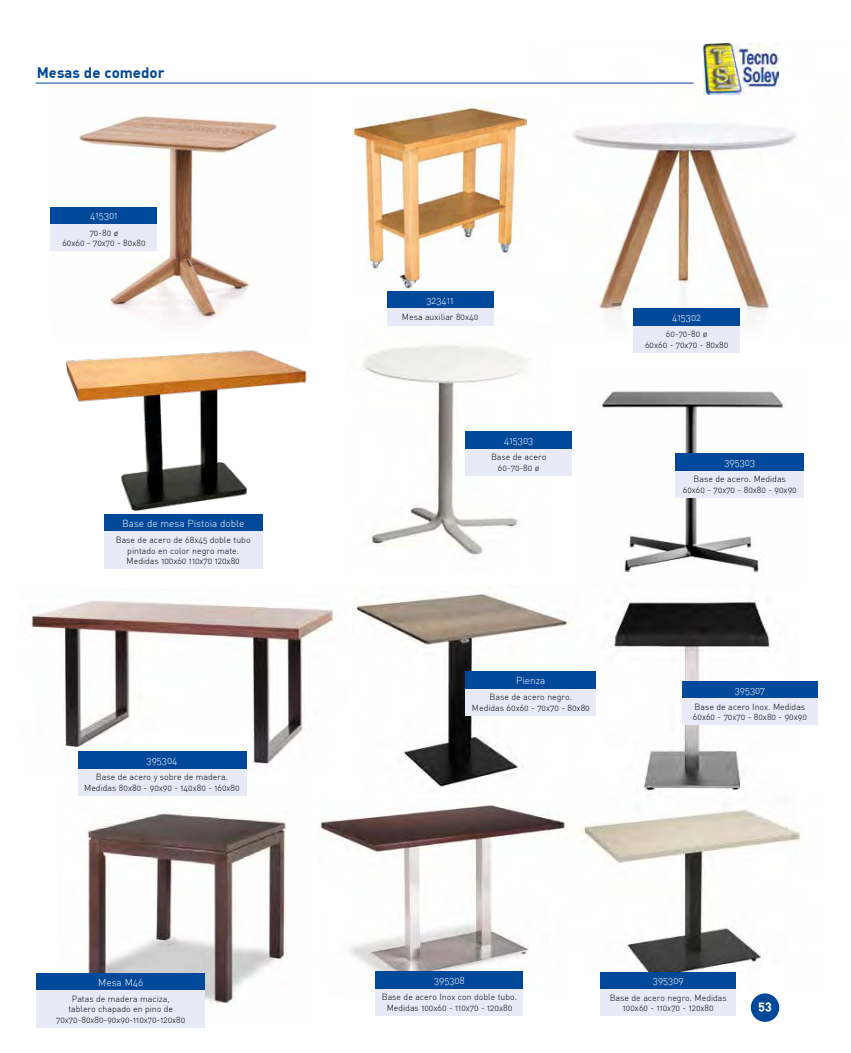
<style>
.page{position:relative;width:851px;height:1053px;background:#fff}
.page>*{position:absolute;margin:0;border:0;box-sizing:border-box;transform-origin:0 0}
.t1{font:700 15px "DIN Alternate";color:#00489a}
.t2{font:700 12.5px "DIN Alternate";color:#fff}
.t3{font:300 10px "DIN Alternate";color:#fff}
.t4{font:300 8.75px/10.5px "DIN Alternate";color:#000;text-align:center}
</style>
<div class="page">
<img style="left:352px;top:101px;width:174px;height:188px">
<hr style="left:35px;top:83px;width:658px;height:1px;background:#00489a">
<div style="left:750px;top:993px;width:29px;height:28px;background:#00489a;border-radius:50%"></div>
<img style="left:30px;top:600px;width:306px;height:172px">
<img style="left:602px;top:391px;width:201px;height:183px">
<img style="left:352px;top:593px;width:220px;height:194px">
<div style="left:675px;top:453px;width:128px;height:18px;background:#00489a"></div>
<div style="left:675px;top:471px;width:128px;height:26px;background:#e9eaf7"></div>
<div style="left:78px;top:751px;width:168px;height:17px;background:#00489a"></div>
<div style="left:78px;top:768px;width:168px;height:27px;background:#e9eaf7"></div>
<div style="left:465px;top:671px;width:131px;height:18px;background:#00489a"></div>
<div style="left:465px;top:689px;width:131px;height:26px;background:#e9eaf7"></div>
<img style="left:572px;top:601px;width:200px;height:190px">
<img style="left:320px;top:804px;width:237px;height:191px">
<img style="left:557px;top:809px;width:247px;height:182px">
<div style="left:376px;top:971px;width:147px;height:17px;background:#00489a"></div>
<div style="left:376px;top:988px;width:147px;height:27px;background:#e9eaf7"></div>
<div style="left:600px;top:972px;width:135px;height:17px;background:#00489a"></div>
<div style="left:600px;top:989px;width:135px;height:26px;background:#e9eaf7"></div>
<div style="left:682px;top:681px;width:135px;height:17px;background:#00489a"></div>
<div style="left:682px;top:698px;width:135px;height:27px;background:#e9eaf7"></div>
<img style="left:66px;top:349px;width:241px;height:170px">
<img style="left:362px;top:316px;width:188px;height:239px">
<img style="left:78px;top:773px;width:210px;height:231px">
<div style="left:387px;top:291px;width:106px;height:17px;background:#00489a"></div>
<div style="left:387px;top:309px;width:106px;height:17px;background:#e9eaf7"></div>
<div style="left:104px;top:514px;width:158px;height:17px;background:#00489a"></div>
<div style="left:104px;top:531px;width:158px;height:38px;background:#e9eaf7"></div>
<div style="left:37px;top:973px;width:168px;height:17px;background:#00489a"></div>
<div style="left:37px;top:990px;width:168px;height:37px;background:#e9eaf7"></div>
<img style="left:53px;top:82px;width:256px;height:243px">
<img style="left:530px;top:43px;width:267px;height:295px">
<div style="left:51px;top:207px;width:106px;height:17px;background:#00489a"></div>
<div style="left:51px;top:224px;width:106px;height:27px;background:#e9eaf7"></div>
<div style="left:633px;top:309px;width:106px;height:17px;background:#00489a"></div>
<div style="left:633px;top:326px;width:106px;height:26px;background:#e9eaf7"></div>
<div style="left:465px;top:431px;width:106px;height:18px;background:#00489a"></div>
<div style="left:465px;top:449px;width:106px;height:26px;background:#e9eaf7"></div>
<h1 class="t1" style="left:37px;top:63px;width:129px">Mesas de comedor</h1>
<p class="t3" style="left:90px;top:210px;width:29px">415301</p>
<p class="t4" style="left:62px;top:227px;width:85px">70-80 ø<br>60x60 - 70x70 - 80x80</p>
<p class="t3" style="left:122px;top:517px;width:124px">Base de mesa Pistoia doble</p>
<p class="t4" style="left:116px;top:534px;width:136px">Base de acero de 68x45 doble tubo pintado en color negro mate.<br>Medidas 100x60 110x70 120x80</p>
<p class="t3" style="left:147px;top:754px;width:32px">395304</p>
<p class="t4" style="left:84px;top:771px;width:157px">Base de acero y sobre de madera.<br>Medidas 80x80 - 90x90 - 140x80 - 160x80</p>
<p class="t3" style="left:98px;top:975px;width:46px">Mesa M46</p>
<p class="t4" style="left:56px;top:993px;width:131px">Patas de madera maciza,<br>tablero chapado en pino de<br>70x70-80x80-90x90-110x70-120x80</p>
<p class="t3" style="left:426px;top:294px;width:29px">323411</p>
<p class="t4" style="left:402px;top:311px;width:78px">Mesa auxiliar 80x40</p>
<p class="t3" style="left:504px;top:434px;width:31px">415303</p>
<p class="t4" style="left:491px;top:452px;width:57px">Base de acero<br>60-70-80 ø</p>
<p class="t3" style="left:672px;top:311px;width:30px">415302</p>
<p class="t4" style="left:645px;top:329px;width:85px">60-70-80 ø<br>60x60 - 70x70 - 80x80</p>
<p class="t3" style="left:724px;top:456px;width:32px">395303</p>
<p class="t4" style="left:682px;top:474px;width:115px">Base de acero. Medidas<br>60x60 - 70x70 - 80x80 - 90x90</p>
<p class="t3" style="left:516px;top:674px;width:31px">Pienza</p>
<p class="t4" style="left:472px;top:692px;width:119px">Base de acero negro.<br>Medidas 60x60 - 70x70 - 80x80</p>
<p class="t3" style="left:734px;top:683px;width:32px">395307</p>
<p class="t4" style="left:693px;top:701px;width:115px;text-align:left">Base de acero Inox. Medidas<br>60x60 - 70x70 - 80x80 - 90x90</p>
<p class="t3" style="left:434px;top:973px;width:32px">395308</p>
<p class="t4" style="left:382px;top:991px;width:137px">Base de acero Inox con doble tubo.<br>Medidas 100x60 - 110x70 - 120x80</p>
<p class="t3" style="left:652px;top:974px;width:32px">395309</p>
<p class="t4" style="left:609px;top:992px;width:119px">Base de acero negro. Medidas<br>100x60 - 110x70 - 120x80</p>
<h2 class="t2" style="left:758px;top:997px;width:15px">53</h2>
</div>
